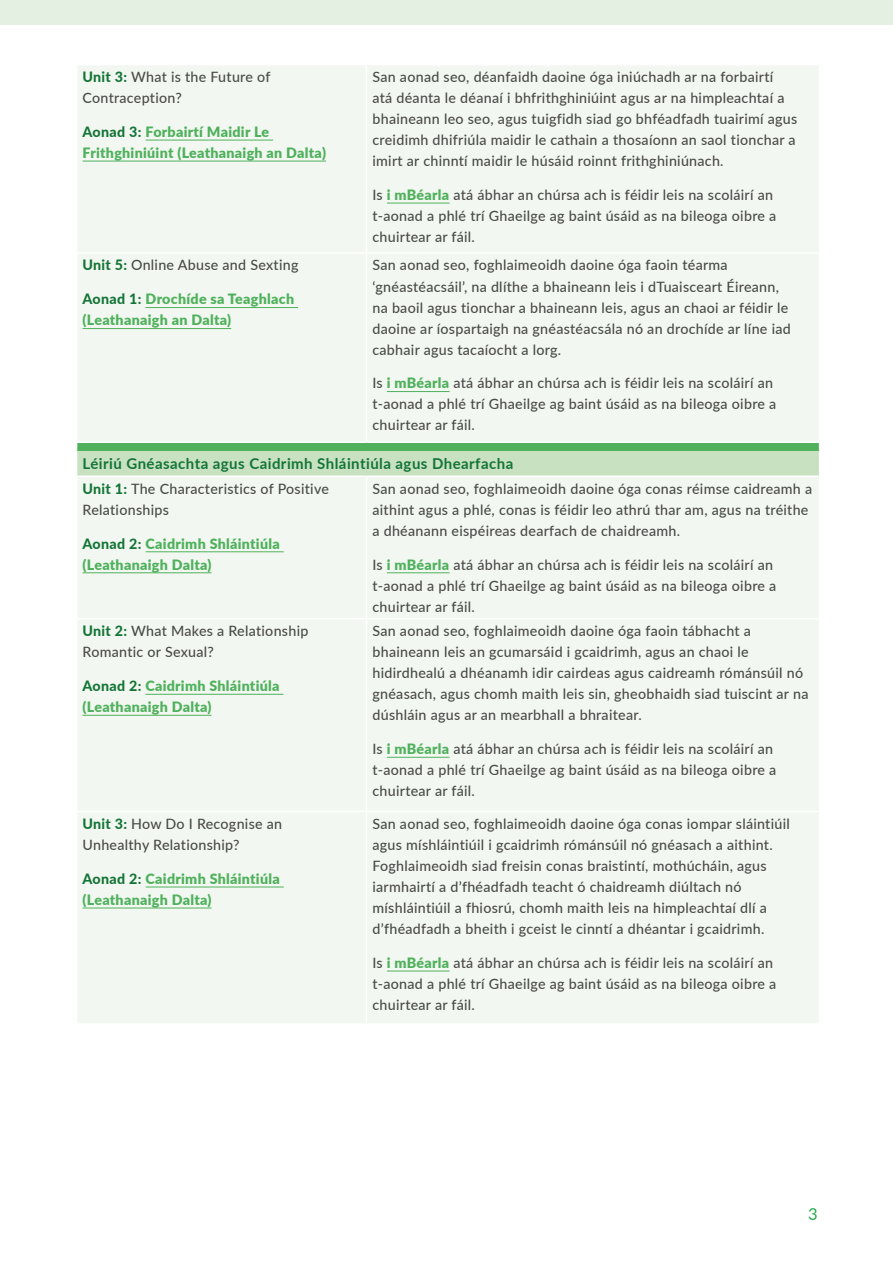
<style>
.page{position:relative;width:893px;height:1263px;background:#fff}
.page>*{position:absolute;margin:0;border:0;box-sizing:border-box;transform-origin:0 0}
.t1{font:16.5px "Lato";color:#29a94f}
.t2{font:700 15px "Lato";letter-spacing:.03em;color:#147437}
.t3{font:500 14.25px/21px "Lato";letter-spacing:.02em;color:#4a4a49}
.t4{font:900 14.25px/21px "Lato";letter-spacing:.02em;color:#50b15d}
.s1{font-weight:800;color:#147437}
.s2{font-weight:900;color:#50b15d}
</style>
<div class="page">
<div style="left:0;top:0;width:893px;height:25px;background:#e4f0e1"></div>
<div style="left:78px;top:66px;width:741px;height:957px;background:#f2f8f1"></div>
<div style="left:77px;top:442px;width:743px;height:9px;background:#50b15d"></div>
<div style="left:77px;top:451px;width:743px;height:25px;background:#c7e1c1"></div>
<svg style="left:819px;top:443px;width:1px;height:32px"></svg>
<hr style="left:76px;top:441px;width:290px;height:2px;background:#fff">
<hr style="left:366px;top:441px;width:454px;height:2px;background:#fff">
<hr style="left:366px;top:65px;width:1px;height:187px;background:#fff">
<hr style="left:76px;top:252px;width:290px;height:2px;background:#fff">
<hr style="left:366px;top:252px;width:454px;height:2px;background:#fff">
<hr style="left:366px;top:254px;width:1px;height:187px;background:#fff">
<hr style="left:76px;top:475px;width:290px;height:2px;background:#fff">
<hr style="left:366px;top:475px;width:454px;height:2px;background:#fff">
<hr style="left:366px;top:477px;width:1px;height:141px;background:#fff">
<hr style="left:76px;top:618px;width:290px;height:1px;background:#fff">
<hr style="left:366px;top:618px;width:454px;height:1px;background:#fff">
<hr style="left:366px;top:619px;width:1px;height:192px;background:#fff">
<hr style="left:76px;top:811px;width:290px;height:1px;background:#fff">
<hr style="left:366px;top:811px;width:454px;height:1px;background:#fff">
<hr style="left:366px;top:812px;width:1px;height:211px;background:#fff">
<hr style="left:146px;top:140px;width:127px;height:1px;background:#50b15d">
<hr style="left:83px;top:161px;width:243px;height:1px;background:#50b15d">
<hr style="left:387px;top:203px;width:63px;height:1px;background:#50b15d">
<hr style="left:146px;top:307px;width:152px;height:1px;background:#50b15d">
<hr style="left:83px;top:328px;width:148px;height:1px;background:#50b15d">
<hr style="left:387px;top:391px;width:63px;height:1px;background:#50b15d">
<hr style="left:146px;top:551px;width:138px;height:1px;background:#50b15d">
<hr style="left:83px;top:572px;width:129px;height:1px;background:#50b15d">
<hr style="left:387px;top:572px;width:63px;height:1px;background:#50b15d">
<hr style="left:145px;top:694px;width:139px;height:1px;background:#50b15d">
<hr style="left:83px;top:715px;width:129px;height:1px;background:#50b15d">
<hr style="left:387px;top:757px;width:63px;height:1px;background:#50b15d">
<hr style="left:146px;top:887px;width:138px;height:1px;background:#50b15d">
<hr style="left:83px;top:908px;width:129px;height:1px;background:#50b15d">
<hr style="left:387px;top:971px;width:63px;height:1px;background:#50b15d">
<p class="t3" style="left:83px;top:66px;width:189px"><span class="s1">Unit 3:</span> What is the Future of<br>Contraception?</p>
<p class="t4" style="left:83px;top:120px;width:245px"><span class="s1">Aonad 3:</span> Forbairtí Maidir Le<br>Frithghiniúint (Leathanaigh an Dalta)</p>
<p class="t3" style="left:372px;top:66px;width:426px">San aonad seo, déanfaidh daoine óga iniúchadh ar na forbairtí<br>atá déanta le déanaí i bhfrithghiniúint agus ar na himpleachtaí a bhaineann leo seo, agus tuigfidh siad go bhféadfadh tuairimí agus creidimh dhifriúla maidir le cathain a thosaíonn an saol tionchar a imirt ar chinntí maidir le húsáid roinnt frithghiniúnach.</p>
<p class="t3" style="left:372px;top:183px;width:405px">Is <span class="s2">i mBéarla</span> atá ábhar an chúrsa ach is féidir leis na scoláirí an t-aonad a phlé trí Ghaeilge ag baint úsáid as na bileoga oibre a chuirtear ar fáil.</p>
<p class="t3" style="left:83px;top:254px;width:217px"><span class="s1">Unit 5:</span> Online Abuse and Sexting</p>
<p class="t4" style="left:83px;top:288px;width:213px"><span class="s1">Aonad 1:</span> Drochíde sa Teaghlach (Leathanaigh an Dalta)</p>
<p class="t3" style="left:372px;top:254px;width:420px">San aonad seo, foghlaimeoidh daoine óga faoin téarma ‘gnéastéacsáil’, na dlíthe a bhaineann leis i dTuaisceart Éireann, na baoil agus tionchar a bhaineann leis, agus an chaoi ar féidir le daoine ar íospartaigh na gnéastéacsála nó an drochíde ar líne iad cabhair agus tacaíocht a lorg.</p>
<p class="t3" style="left:372px;top:372px;width:405px">Is <span class="s2">i mBéarla</span> atá ábhar an chúrsa ach is féidir leis na scoláirí an t-aonad a phlé trí Ghaeilge ag baint úsáid as na bileoga oibre a chuirtear ar fáil.</p>
<p class="t2" style="left:83px;top:452px;width:432px">Léiriú Gnéasachta agus Caidrimh Shláintiúla agus Dhearfacha</p>
<p class="t3" style="left:83px;top:477px;width:248px"><span class="s1">Unit 1:</span> The Characteristics of Positive<br>Relationships</p>
<p class="t4" style="left:83px;top:532px;width:199px"><span class="s1">Aonad 2:</span> Caidrimh Shláintiúla (Leathanaigh Dalta)</p>
<p class="t3" style="left:372px;top:477px;width:441px">San aonad seo, foghlaimeoidh daoine óga conas réimse caidreamh a aithint agus a phlé, conas is féidir leo athrú thar am, agus na tréithe a dhéanann eispéireas dearfach de chaidreamh.</p>
<p class="t3" style="left:372px;top:553px;width:405px">Is <span class="s2">i mBéarla</span> atá ábhar an chúrsa ach is féidir leis na scoláirí an t-aonad a phlé trí Ghaeilge ag baint úsáid as na bileoga oibre a chuirtear ar fáil.</p>
<p class="t3" style="left:83px;top:620px;width:227px"><span class="s1">Unit 2:</span> What Makes a Relationship<br>Romantic or Sexual?</p>
<p class="t4" style="left:83px;top:675px;width:199px"><span class="s1">Aonad 2:</span> Caidrimh Shláintiúla (Leathanaigh Dalta)</p>
<p class="t3" style="left:83px;top:813px;width:201px"><span class="s1">Unit 3:</span> How Do I Recognise an<br>Unhealthy Relationship?</p>
<p class="t4" style="left:83px;top:867px;width:199px"><span class="s1">Aonad 2:</span> Caidrimh Shláintiúla (Leathanaigh Dalta)</p>
<p class="t3" style="left:372px;top:620px;width:437px">San aonad seo, foghlaimeoidh daoine óga faoin tábhacht a bhaineann leis an gcumarsáid i gcaidrimh, agus an chaoi le hidirdhealú a dhéanamh idir cairdeas agus caidreamh rómánsúil nó gnéasach, agus chomh maith leis sin, gheobhaidh siad tuiscint ar na dúshláin agus ar an mearbhall a bhraitear.</p>
<p class="t3" style="left:372px;top:738px;width:405px">Is <span class="s2">i mBéarla</span> atá ábhar an chúrsa ach is féidir leis na scoláirí an t-aonad a phlé trí Ghaeilge ag baint úsáid as na bileoga oibre a chuirtear ar fáil.</p>
<p class="t3" style="left:372px;top:813px;width:419px">San aonad seo, foghlaimeoidh daoine óga conas iompar sláintiúil agus míshláintiúil i gcaidrimh rómánsúil nó gnéasach a aithint.<br>Foghlaimeoidh siad freisin conas braistintí, mothúcháin, agus iarmhairtí a d’fhéadfadh teacht ó chaidreamh diúltach nó míshláintiúil a fhiosrú, chomh maith leis na himpleachtaí dlí a d’fhéadfadh a bheith i gceist le cinntí a dhéantar i gcaidrimh.</p>
<p class="t3" style="left:372px;top:951px;width:405px">Is <span class="s2">i mBéarla</span> atá ábhar an chúrsa ach is féidir leis na scoláirí an t-aonad a phlé trí Ghaeilge ag baint úsáid as na bileoga oibre a chuirtear ar fáil.</p>
<p class="t1" style="left:808px;top:1202px;width:11px">3</p>
</div>
